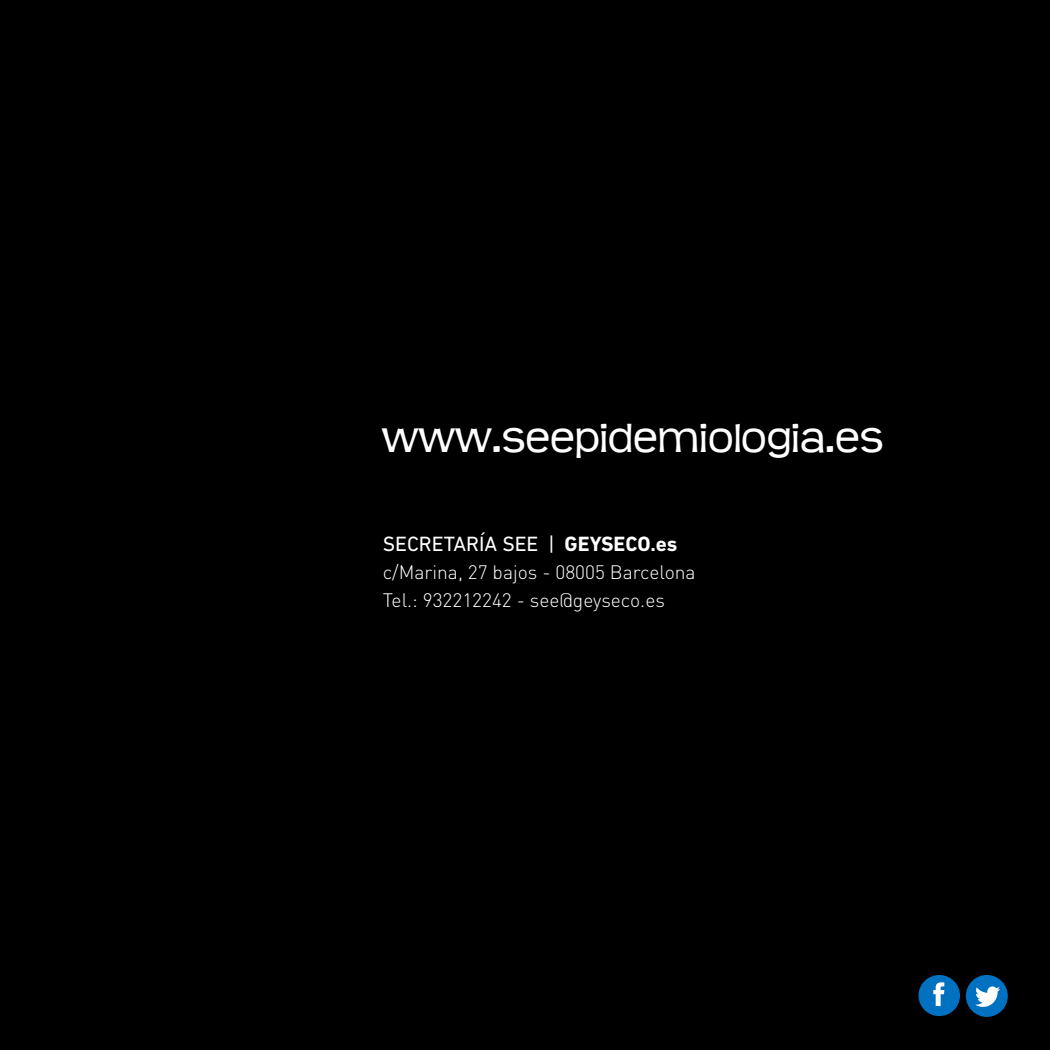
<style>
.page{position:relative;width:1050px;height:1050px;background:#000}
.page>*{position:absolute;margin:0;border:0;box-sizing:border-box;transform-origin:0 0}
.t1{font:42px "Teen";color:#fff}
.t2{font:21px "DIN Next LT Pro";color:#fff}
.t3{font:300 19.25px/28px "DIN Pro";color:#fff}
.s1{font-weight:700}
</style>
<div class="page">
<div style="left:918px;top:975px;width:42px;height:41px;background:#0070c0;border-radius:50%"></div>
<svg style="left:933px;top:982px;width:11px;height:24px"></svg>
<div style="left:966px;top:975px;width:42px;height:42px;background:#0070c0;border-radius:50%"></div>
<svg style="left:975px;top:986px;width:25px;height:21px"></svg>
<h1 class="t1" style="left:382px;top:413px;width:503px">www.seepidemiologia.es</h1>
<p class="t2" style="left:383px;top:532px;width:296px">SECRETARÍA SEE | <span class="s1">GEYSECO.es</span></p>
<p class="t3" style="left:383px;top:557px;width:314px">c/Marina, 27 bajos - 08005 Barcelona<br>Tel.: 932212242 - see@geyseco.es</p>
</div>
